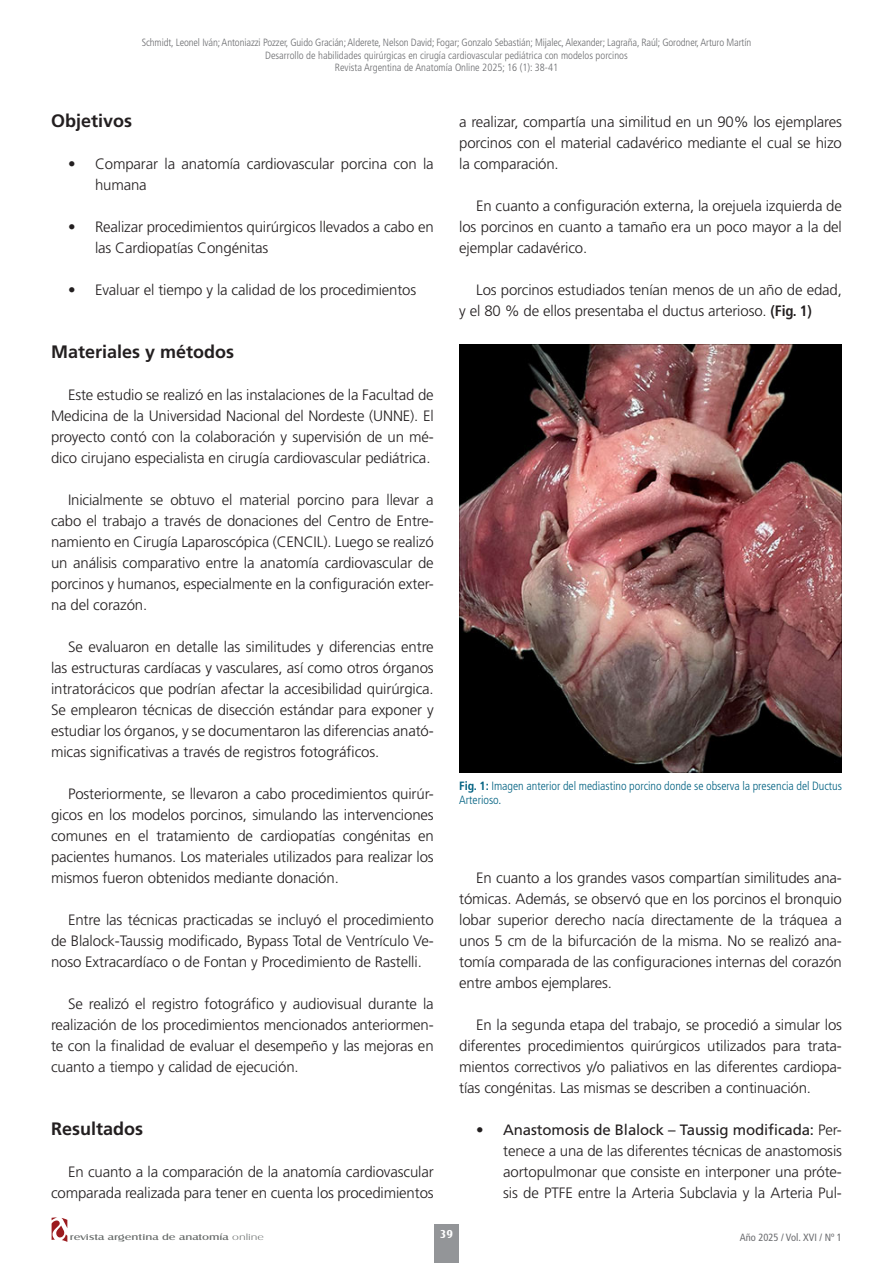
<style>
.page{position:relative;width:893px;height:1263px;background:#fff}
.page>*{position:absolute;margin:0;border:0;box-sizing:border-box;transform-origin:0 0}
.Titulo_articulo_secu{font:700 18px "Frutiger LT Std";color:#231f20}
.Body_Text{font:300 15px/21px "Frutiger LT Std";letter-spacing:-.01em;color:#231f20;text-align:justify}
.Epigrafes_fotos{font:300 condensed 12px/14.4px "Frutiger LT Std";color:#006181}
.t1{font:700 12px "Castle T";color:#fff}
.t2{font:300 condensed 10.5px/12.6px "Frutiger LT Std";letter-spacing:-.01em;color:#6c6d70;text-align:center}
.t3{font:condensed 10.5px "Frutiger LT Std";color:#6c6d70}
.t4{font:9px "Castle T";color:#656968;scale:1.4 1}
.s1{font-weight:700;font-stretch:condensed}
.s2{font-weight:700}
.s3{font-weight:400}
.s4{font-family:"Castle T Ligh"}
</style>
<div class="page">
<svg style="left:52px;top:1217px;width:15px;height:25px"></svg>
<div style="left:434px;top:1224px;width:24px;height:39px;background:#939598"></div>
<img style="left:459px;top:344px;width:383px;height:428px">
<p class="t2" style="left:142px;top:36px;width:611px">Schmidt, Leonel Iván; Antoniazzi Pozzer, Guido Gracián; Alderete, Nelson David; Fogar; Gonzalo Sebastián; Mijalec, Alexander; Lagraña, Raúl; Gorodner, Arturo Martín<br>Desarrollo de habilidades quirúrgicas en cirugía cardiovascular pediátrica con modelos porcinos<br>Revista Argentina de Anatomía Online 2025; 16 (1): 38-41</p>
<p class="Titulo_articulo_secu" style="left:51px;top:110px;width:83px">Objetivos</p>
<p class="Body_Text" style="left:95px;top:154px;width:340px;text-indent:-27px">• Comparar la anatomía cardiovascular porcina con la humana</p>
<p class="Body_Text" style="left:95px;top:217px;width:340px;text-indent:-27px">• Realizar procedimientos quirúrgicos llevados a cabo en las Cardiopatías Congénitas</p>
<p class="Body_Text" style="left:68px;top:280px;width:350px">• Evaluar el tiempo y la calidad de los procedimientos</p>
<p class="Titulo_articulo_secu" style="left:51px;top:341px;width:185px">Materiales y métodos</p>
<p class="Body_Text" style="left:51px;top:385px;width:384px;text-indent:17px">Este estudio se realizó en las instalaciones de la Facultad de Medicina de la Universidad Nacional del Nordeste (UNNE). El proyecto contó con la colaboración y supervisión de un mé&shy;dico cirujano especialista en cirugía cardiovascular pediátrica.</p>
<p class="Body_Text" style="left:51px;top:490px;width:384px;text-indent:17px">Inicialmente se obtuvo el material porcino para llevar a cabo el trabajo a través de donaciones del Centro de Entre&shy;namiento en Cirugía Laparoscópica (CENCIL). Luego se realizó un análisis comparativo entre la anatomía cardiovascular de porcinos y humanos, especialmente en la configuración exter&shy;na del corazón.</p>
<p class="Body_Text" style="left:51px;top:637px;width:384px;text-indent:17px">Se evaluaron en detalle las similitudes y diferencias entre las estructuras cardíacas y vasculares, así como otros órganos intratorácicos que podrían afectar la accesibilidad quirúrgica.<br>Se emplearon técnicas de disección estándar para exponer y estudiar los órganos, y se documentaron las diferencias anató&shy;micas significativas a través de registros fotográficos.</p>
<p class="Body_Text" style="left:51px;top:784px;width:384px;text-indent:17px">Posteriormente, se llevaron a cabo procedimientos quirúr&shy;gicos en los modelos porcinos, simulando las intervenciones comunes en el tratamiento de cardiopatías congénitas en pacientes humanos. Los materiales utilizados para realizar los mismos fueron obtenidos mediante donación.</p>
<p class="Body_Text" style="left:51px;top:910px;width:384px;text-indent:17px">Entre las técnicas practicadas se incluyó el procedimiento de Blalock-Taussig modificado, Bypass Total de Ventrículo Ve&shy;noso Extracardíaco o de Fontan y Procedimiento de Rastelli.</p>
<p class="Body_Text" style="left:51px;top:994px;width:384px;text-indent:17px">Se realizó el registro fotográfico y audiovisual durante la realización de los procedimientos mencionados anteriormen&shy;te con la finalidad de evaluar el desempeño y las mejoras en cuanto a tiempo y calidad de ejecución.</p>
<p class="Titulo_articulo_secu" style="left:51px;top:1118px;width:93px">Resultados</p>
<p class="Body_Text" style="left:51px;top:1162px;width:384px;text-align:right">En cuanto a la comparación de la anatomía cardiovascular comparada realizada para tener en cuenta los procedimientos</p>
<p class="Body_Text" style="left:459px;top:112px;width:384px">a realizar, compartía una similitud en un 90% los ejemplares porcinos con el material cadavérico mediante el cual se hizo la comparación.</p>
<p class="Body_Text" style="left:459px;top:196px;width:384px;text-indent:17px">En cuanto a configuración externa, la orejuela izquierda de los porcinos en cuanto a tamaño era un poco mayor a la del ejemplar cadavérico.</p>
<p class="Body_Text" style="left:459px;top:280px;width:384px;text-indent:17px">Los porcinos estudiados tenían menos de un año de edad, y el 80 % de ellos presentaba el ductus arterioso. <span class="s1">(Fig. 1)</span></p>
<p class="Epigrafes_fotos" style="left:459px;top:778px;width:384px"><span class="s2">Fig. 1:</span> Imagen anterior del mediastino porcino donde se observa la presencia del Ductus<br>Arterioso.</p>
<p class="Body_Text" style="left:459px;top:868px;width:384px;text-indent:17px">En cuanto a los grandes vasos compartían similitudes ana&shy;tómicas. Además, se observó que en los porcinos el bronquio lobar superior derecho nacía directamente de la tráquea a unos 5 cm de la bifurcación de la misma. No se realizó ana&shy;tomía comparada de las configuraciones internas del corazón entre ambos ejemplares.</p>
<p class="Body_Text" style="left:459px;top:1015px;width:384px;text-indent:17px">En la segunda etapa del trabajo, se procedió a simular los diferentes procedimientos quirúrgicos utilizados para trata&shy;mientos correctivos y/o paliativos en las diferentes cardiopa&shy;tías congénitas. Las mismas se describen a continuación.</p>
<p class="Body_Text" style="left:503px;top:1120px;width:340px;text-indent:-27px"><span class="s3">• Anastomosis de Blalock – Taussig modificada:</span> Per&shy;tenece a una de las diferentes técnicas de anastomosis aortopulmonar que consiste en interponer una próte&shy;sis de PTFE entre la Arteria Subclavia y la Arteria Pul-</p>
<p class="t4" style="left:70px;top:1232px;width:140px">revista argentina de anatomía <span class="s4">online</span></p>
<p class="t1" style="left:440px;top:1227px;width:15px">39</p>
<p class="t3" style="left:740px;top:1231px;width:104px">Año 2025 / Vol. XVI / Nº 1</p>
</div>
